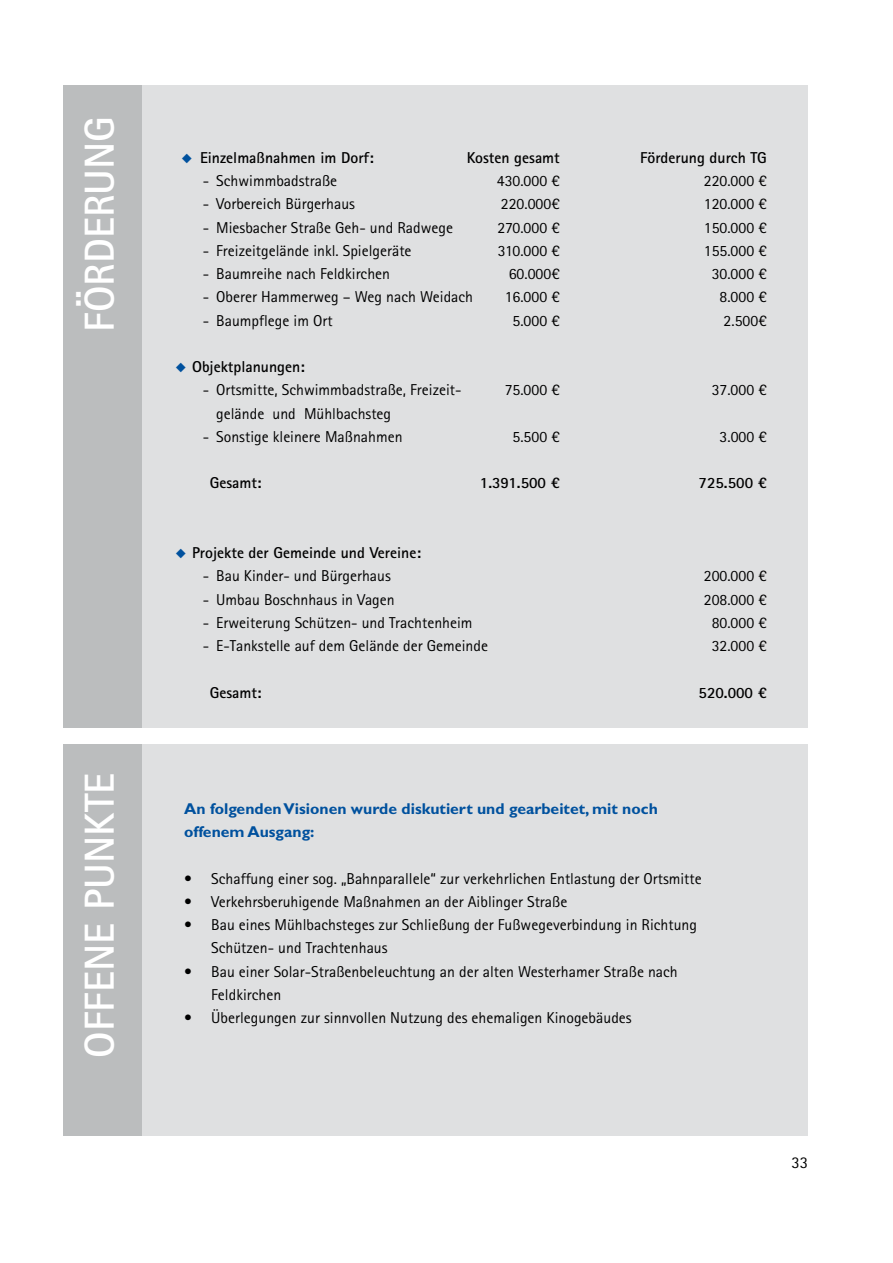
<style>
.page{position:relative;width:893px;height:1263px;background:#fff}
.page>*{position:absolute;margin:0;border:0;box-sizing:border-box;transform-origin:0 0}
.t1{font:700 42px "Rotis Sans Serif Pro";color:#fff}
.t2{font:16.5px "Rotis Sans Serif Pro";color:#000}
.t3{font:15.75px/23.2px "Rotis Sans Serif Pro";color:#000}
.t4{font:700 15.75px "Rotis Sans Serif Pro";color:#000}
.t5{font:700 15.75px/23.2px "Gill Sans Std";color:#00519e}
</style>
<div class="page">
<div style="left:142px;top:85px;width:666px;height:642px;background:#dfe0e1"></div>
<div style="left:64px;top:85px;width:78px;height:642px;background:#bbbdbe"></div>
<div style="left:141px;top:744px;width:666px;height:391px;background:#dfe0e1"></div>
<div style="left:63px;top:744px;width:78px;height:391px;background:#bbbdbe"></div>
<h1 class="t1" style="left:73px;top:332px;width:217px;rotate:-90deg">FÖRDERUNG</h1>
<h1 class="t1" style="left:73px;top:1058px;width:287px;rotate:-90deg">OFFENE PUNKTE</h1>
<p class="t4" style="left:200px;top:147px;width:175px">Einzelmaßnahmen im Dorf:</p>
<p class="t4" style="left:467px;top:147px;width:95px">Kosten gesamt</p>
<p class="t4" style="left:640px;top:147px;width:128px">Förderung durch TG</p>
<p class="t3" style="left:203px;top:169px;width:136px">- Schwimmbadstraße</p>
<p class="t3" style="left:497px;top:169px;width:64px">430.000 €</p>
<p class="t3" style="left:704px;top:169px;width:64px">220.000 €</p>
<p class="t3" style="left:203px;top:192px;width:154px">- Vorbereich Bürgerhaus</p>
<p class="t3" style="left:501px;top:192px;width:60px">220.000€</p>
<p class="t3" style="left:704px;top:192px;width:64px">120.000 €</p>
<p class="t3" style="left:203px;top:216px;width:252px">- Miesbacher Straße Geh- und Radwege</p>
<p class="t3" style="left:497px;top:216px;width:64px">270.000 €</p>
<p class="t3" style="left:704px;top:216px;width:64px">150.000 €</p>
<p class="t3" style="left:203px;top:239px;width:210px">- Freizeitgelände inkl. Spielgeräte</p>
<p class="t3" style="left:498px;top:239px;width:63px">310.000 €</p>
<p class="t3" style="left:704px;top:239px;width:64px">155.000 €</p>
<p class="t3" style="left:203px;top:262px;width:189px">- Baumreihe nach Feldkirchen</p>
<p class="t3" style="left:509px;top:262px;width:53px">60.000€</p>
<p class="t3" style="left:712px;top:262px;width:57px">30.000 €</p>
<p class="t3" style="left:203px;top:285px;width:272px">- Oberer Hammerweg – Weg nach Weidach</p>
<p class="t3" style="left:505px;top:285px;width:57px">16.000 €</p>
<p class="t3" style="left:720px;top:285px;width:49px">8.000 €</p>
<p class="t3" style="left:203px;top:309px;width:131px">- Baumpflege im Ort</p>
<p class="t3" style="left:513px;top:309px;width:49px">5.000 €</p>
<p class="t3" style="left:724px;top:309px;width:45px">2.500€</p>
<p class="t4" style="left:192px;top:357px;width:114px">Objektplanungen:</p>
<p class="t3" style="left:203px;top:378px;width:260px">- Ortsmitte, Schwimmbadstraße, Freizeit-</p>
<p class="t3" style="left:505px;top:378px;width:57px">75.000 €</p>
<p class="t3" style="left:712px;top:378px;width:57px">37.000 €</p>
<p class="t3" style="left:216px;top:402px;width:176px">gelände und Mühlbachsteg</p>
<p class="t3" style="left:203px;top:425px;width:201px">- Sonstige kleinere Maßnahmen</p>
<p class="t3" style="left:513px;top:425px;width:49px">5.500 €</p>
<p class="t3" style="left:720px;top:425px;width:49px">3.000 €</p>
<p class="t4" style="left:210px;top:473px;width:53px">Gesamt:</p>
<p class="t4" style="left:480px;top:473px;width:81px">1.391.500 €</p>
<p class="t4" style="left:699px;top:473px;width:70px">725.500 €</p>
<p class="t4" style="left:192px;top:543px;width:230px">Projekte der Gemeinde und Vereine:</p>
<p class="t3" style="left:203px;top:564px;width:190px">- Bau Kinder- und Bürgerhaus</p>
<p class="t3" style="left:704px;top:564px;width:65px">200.000 €</p>
<p class="t3" style="left:203px;top:588px;width:193px">- Umbau Boschnhaus in Vagen</p>
<p class="t3" style="left:704px;top:588px;width:65px">208.000 €</p>
<p class="t3" style="left:203px;top:611px;width:271px">- Erweiterung Schützen- und Trachtenheim</p>
<p class="t3" style="left:712px;top:611px;width:57px">80.000 €</p>
<p class="t3" style="left:203px;top:634px;width:287px">- E-Tankstelle auf dem Gelände der Gemeinde</p>
<p class="t3" style="left:712px;top:634px;width:57px">32.000 €</p>
<p class="t4" style="left:210px;top:682px;width:53px">Gesamt:</p>
<p class="t4" style="left:699px;top:682px;width:70px">520.000 €</p>
<p class="t5" style="left:184px;top:797px;width:475px">An folgenden Visionen wurde diskutiert und gearbeitet, mit noch offenem Ausgang:</p>
<p class="t3" style="left:184px;top:867px;width:519px">• Schaffung einer sog. „Bahnparallele“ zur verkehrlichen Entlastung der Ortsmitte</p>
<p class="t3" style="left:184px;top:890px;width:385px">• Verkehrsberuhigende Maßnahmen an der Aiblinger Straße</p>
<p class="t3" style="left:211px;top:913px;width:487px;text-indent:-27px">• Bau eines Mühlbachsteges zur Schließung der Fußwegeverbindung in Richtung<br>Schützen- und Trachtenhaus</p>
<p class="t3" style="left:211px;top:960px;width:468px;text-indent:-27px">• Bau einer Solar-Straßenbeleuchtung an der alten Westerhamer Straße nach<br>Feldkirchen</p>
<p class="t3" style="left:184px;top:1006px;width:449px">• Überlegungen zur sinnvollen Nutzung des ehemaligen Kinogebäudes</p>
<p class="t2" style="left:791px;top:1153px;width:18px">33</p>
</div>
